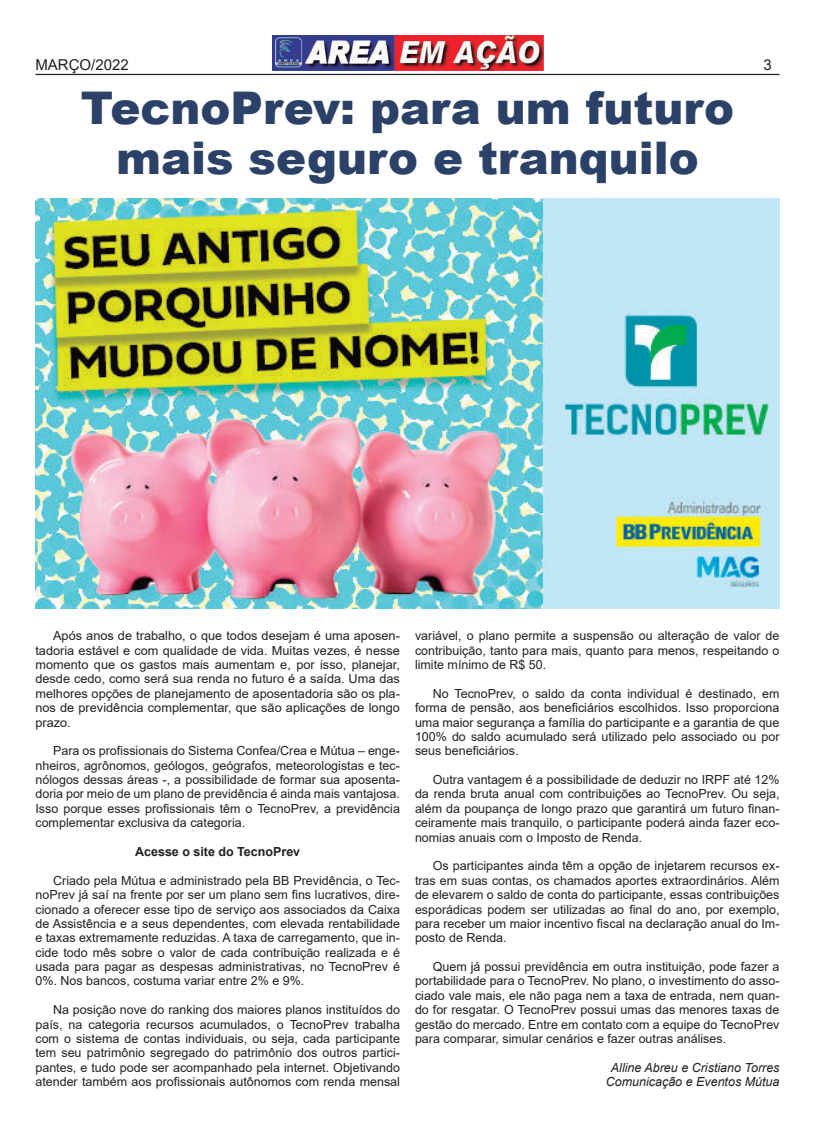
<style>
.page{position:relative;width:815px;height:1124px;background:#fff}
.page>*{position:absolute;margin:0;border:0;box-sizing:border-box;transform-origin:0 0}
.t1{font:45px/49.5px "Arial MT Black";color:#2b4167;text-align:center}
.t2{font:15px "Arial";color:#231f20}
.t3{font:12.5px/14.4px "Arial";color:#231f20;text-align:justify}
.t4{font:italic 12.5px/14.4px "Arial";color:#231f20;text-align:center}
.t5{font:700 12.5px "Arial";color:#231f20}
</style>
<div class="page">
<img style="left:273px;top:35px;width:270px;height:36px">
<hr style="left:35px;top:74px;width:745px;height:1px;background:#231f20">
<img style="left:35px;top:198px;width:745px;height:410px">
<p class="t2" style="left:35px;top:55px;width:95px">MARÇO/2022</p>
<p class="t2" style="left:763px;top:55px;width:10px">3</p>
<h1 class="t1" style="left:81px;top:84px;width:655px">TecnoPrev: para um futuro mais seguro e tranquilo</h1>
<p class="t3" style="left:35px;top:628px;width:366px;text-indent:18px">Após anos de trabalho, o que todos desejam é uma aposen&shy;tadoria estável e com qualidade de vida. Muitas vezes, é nesse momento que os gastos mais aumentam e, por isso, planejar, desde cedo, como será sua renda no futuro é a saída. Uma das melhores opções de planejamento de aposentadoria são os pla&shy;nos de previdência complementar, que são aplicações de longo prazo.</p>
<p class="t3" style="left:35px;top:743px;width:366px;text-indent:18px">Para os profissionais do Sistema Confea/Crea e Mútua – enge&shy;nheiros, agrônomos, geólogos, geógrafos, meteorologistas e tec&shy;nólogos dessas áreas -, a possibilidade de formar sua aposenta&shy;doria por meio de um plano de previdência é ainda mais vantajosa.<br>Isso porque esses profissionais têm o TecnoPrev, a previdência complementar exclusiva da categoria.</p>
<p class="t5" style="left:135px;top:842px;width:167px">Acesse o site do TecnoPrev</p>
<p class="t3" style="left:35px;top:873px;width:366px;text-indent:18px">Criado pela Mútua e administrado pela BB Previdência, o Tec&shy;noPrev já saí na frente por ser um plano sem fins lucrativos, dire&shy;cionado a oferecer esse tipo de serviço aos associados da Caixa de Assistência e a seus dependentes, com elevada rentabilidade e taxas extremamente reduzidas. A taxa de carregamento, que in&shy;cide todo mês sobre o valor de cada contribuição realizada e é usada para pagar as despesas administrativas, no TecnoPrev é 0%. Nos bancos, costuma variar entre 2% e 9%.</p>
<p class="t3" style="left:35px;top:1002px;width:366px;text-indent:18px">Na posição nove do ranking dos maiores planos instituídos do país, na categoria recursos acumulados, o TecnoPrev trabalha com o sistema de contas individuais, ou seja, cada participante tem seu patrimônio segregado do patrimônio dos outros partici&shy;pantes, e tudo pode ser acompanhado pela internet. Objetivando atender também aos profissionais autônomos com renda mensal</p>
<p class="t3" style="left:415px;top:628px;width:366px">variável, o plano permite a suspensão ou alteração de valor de contribuição, tanto para mais, quanto para menos, respeitando o limite mínimo de R$ 50.</p>
<p class="t3" style="left:415px;top:686px;width:366px;text-indent:18px">No TecnoPrev, o saldo da conta individual é destinado, em forma de pensão, aos beneficiários escolhidos. Isso proporciona uma maior segurança a família do participante e a garantia de que 100% do saldo acumulado será utilizado pelo associado ou por seus beneficiários.</p>
<p class="t3" style="left:415px;top:772px;width:366px;text-indent:18px">Outra vantagem é a possibilidade de deduzir no IRPF até 12% da renda bruta anual com contribuições ao TecnoPrev. Ou seja, além da poupança de longo prazo que garantirá um futuro finan&shy;ceiramente mais tranquilo, o participante poderá ainda fazer eco&shy;nomias anuais com o Imposto de Renda.</p>
<p class="t3" style="left:415px;top:858px;width:366px;text-indent:18px">Os participantes ainda têm a opção de injetarem recursos ex&shy;tras em suas contas, os chamados aportes extraordinários. Além de elevarem o saldo de conta do participante, essas contribuições esporádicas podem ser utilizadas ao final do ano, por exemplo, para receber um maior incentivo fiscal na declaração anual do Im&shy;posto de Renda.</p>
<p class="t3" style="left:415px;top:959px;width:366px;text-indent:18px">Quem já possui previdência em outra instituição, pode fazer a portabilidade para o TecnoPrev. No plano, o investimento do asso&shy;ciado vale mais, ele não paga nem a taxa de entrada, nem quan&shy;do for resgatar. O TecnoPrev possui umas das menores taxas de gestão do mercado. Entre em contato com a equipe do TecnoPrev para comparar, simular cenários e fazer outras análises.</p>
<p class="t4" style="left:606px;top:1060px;width:175px">Alline Abreu e Cristiano Torres<br>Comunicação e Eventos Mútua</p>
</div>
